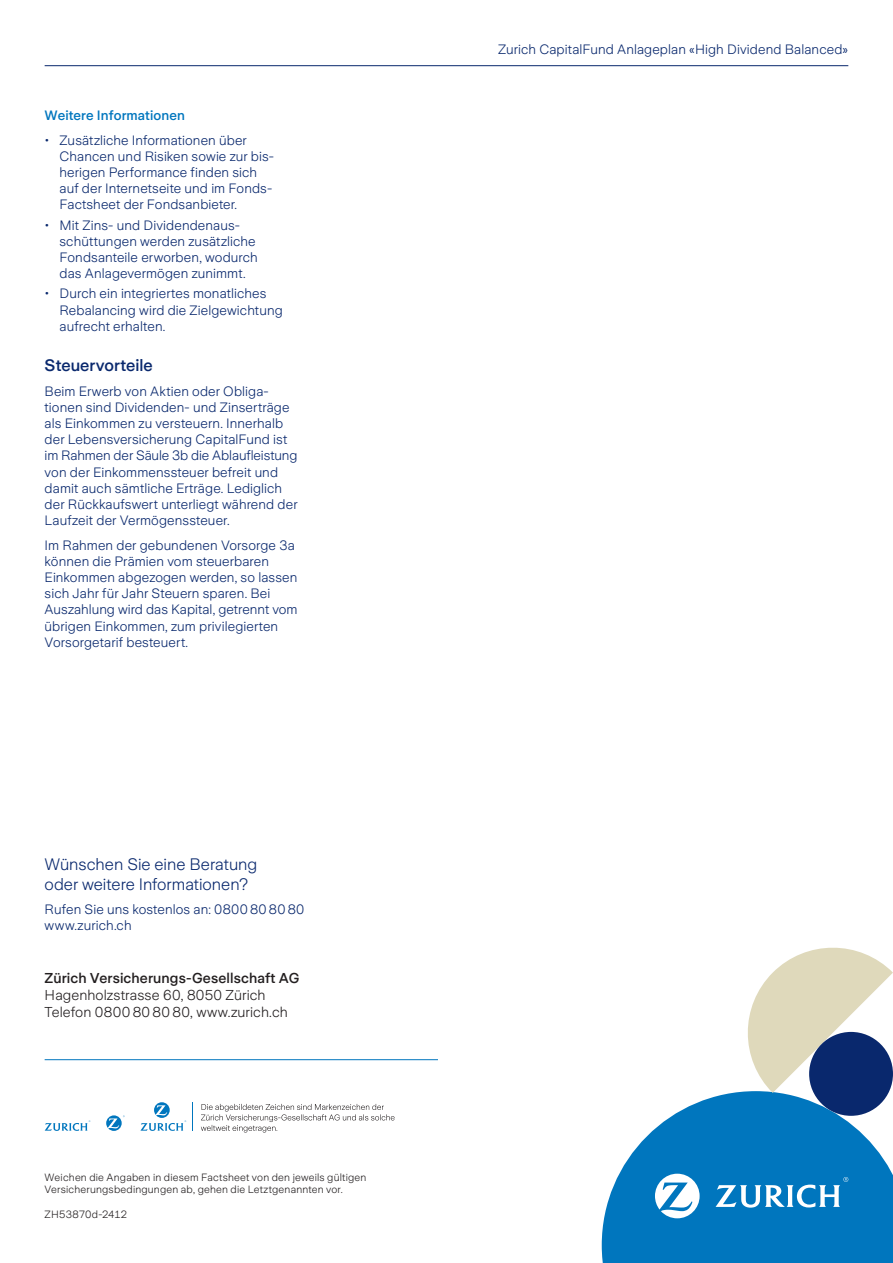
<style>
.page{position:relative;width:893px;height:1263px;background:#fff}
.page>*{position:absolute;margin:0;border:0;box-sizing:border-box;transform-origin:0 0}
.t1{font:300 16.5px/19.8px "Zurich Sans";color:#09286d}
.t2{font:500 16.5px "Zurich Sans";color:#09286d}
.t3{font:300 14.25px/17.1px "Zurich Sans";letter-spacing:.005em;color:#231f20}
.t4{font:500 14.25px "Zurich Sans";letter-spacing:.005em;color:#231f20}
.t5{font:300 13.5px/16.2px "Zurich Sans";letter-spacing:.01em;color:#09286d}
.t6{font:500 13.5px "Zurich Sans";letter-spacing:.01em;color:#0076be}
.t7{font:300 10.5px/12.6px "Zurich Sans";letter-spacing:.015em;color:#231f20}
</style>
<div class="page">
<hr style="left:45px;top:65px;width:803px;height:1px;background:#09286d">
<svg style="left:602px;top:1092px;width:291px;height:171px;fill:#0076be"></svg>
<svg style="left:739px;top:947px;width:154px;height:146px"></svg>
<div style="left:809px;top:1032px;width:84px;height:84px;background:#09286d;border-radius:50%"></div>
<svg style="left:201px;top:1104px;width:194px;height:28px"></svg>
<svg style="left:140px;top:1102px;width:46px;height:29px"></svg>
<svg style="left:45px;top:1120px;width:45px;height:11px"></svg>
<svg style="left:106px;top:1115px;width:19px;height:16px"></svg>
<svg style="left:192px;top:1102px;width:1px;height:29px"></svg>
<hr style="left:45px;top:1059px;width:393px;height:1px;background:#0076be">
<svg style="left:655px;top:1174px;width:45px;height:44px"></svg>
<svg style="left:715px;top:1177px;width:133px;height:30px"></svg>
<p class="t6" style="left:45px;top:108px;width:142px">Weitere Informationen</p>
<p class="t5" style="left:60px;top:132px;width:216px;text-indent:-15px">• Zusätzliche Informationen über Chancen und Risiken sowie zur bis&shy;herigen Performance finden sich auf der Internetseite und im Fonds-Factsheet der Fondsanbieter.</p>
<p class="t5" style="left:60px;top:217px;width:200px;text-indent:-15px">• Mit Zins- und Dividendenaus&shy;schüttungen werden zusätzliche<br>Fondsanteile erworben, wodurch das Anlagevermögen zunimmt.</p>
<p class="t5" style="left:60px;top:286px;width:225px;text-indent:-15px">• Durch ein integriertes monatliches<br>Rebalancing wird die Zielgewichtung aufrecht erhalten.</p>
<p class="t2" style="left:45px;top:357px;width:110px">Steuervorteile</p>
<p class="t5" style="left:45px;top:383px;width:254px">Beim Erwerb von Aktien oder Obliga&shy;tionen sind Dividenden- und Zinserträge als Einkommen zu versteuern. Innerhalb der Lebensversicherung CapitalFund ist im Rahmen der Säule 3b die Ablaufleistung von der Einkommenssteuer befreit und damit auch sämtliche Erträge. Lediglich der Rückkaufswert unterliegt während der Laufzeit der Vermögenssteuer.</p>
<p class="t5" style="left:45px;top:537px;width:254px">Im Rahmen der gebundenen Vorsorge 3a können die Prämien vom steuerbaren Einkommen abgezogen werden, so lassen sich Jahr für Jahr Steuern sparen. Bei Auszahlung wird das Kapital, getrennt vom übrigen Einkommen, zum privilegierten Vorsorgetarif besteuert.</p>
<p class="t1" style="left:45px;top:855px;width:214px">Wünschen Sie eine Beratung oder weitere Informationen?</p>
<p class="t5" style="left:45px;top:902px;width:261px">Rufen Sie uns kostenlos an: 0800 80 80 80 www.zurich.ch</p>
<p class="t4" style="left:45px;top:970px;width:256px">Zürich Versicherungs-Gesellschaft AG</p>
<p class="t3" style="left:45px;top:987px;width:245px">Hagenholzstrasse 60, 8050 Zürich<br>Telefon 0800 80 80 80, www.zurich.ch</p>
<p class="t7" style="left:45px;top:1171px;width:323px">Weichen die Angaben in diesem Factsheet von den jeweils gültigen<br>Versicherungsbedingungen ab, gehen die Letztgenannten vor.</p>
<p class="t7" style="left:45px;top:1208px;width:84px">ZH53870d-2412</p>
<p class="t5" style="left:498px;top:42px;width:352px">Zurich CapitalFund Anlageplan «High Dividend Balanced»</p>
</div>
